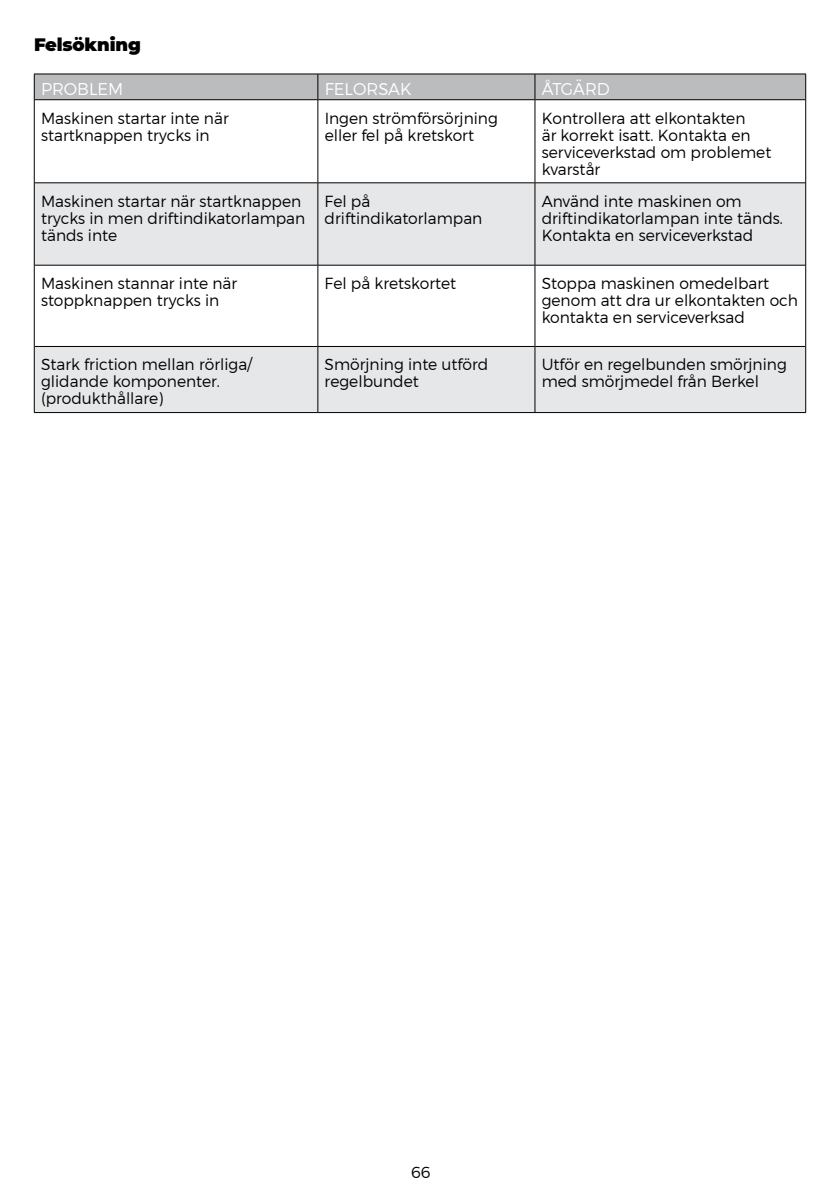
<style>
.page{position:relative;width:840px;height:1191px;background:#fff}
.page>*{position:absolute;margin:0;border:0;box-sizing:border-box;transform-origin:0 0}
.t1{font:900 18px "Montserrat";letter-spacing:-.01em;color:#000}
.t2{font:300 17px "Montserrat";color:#fff}
.t3{font:300 16px/17px "Montserrat";color:#000}
</style>
<div class="page">
<svg style="left:35px;top:183px;width:769px;height:229px;fill:#e6e7e8"></svg>
<hr style="left:34px;top:182px;width:283px;height:1px;background:#000">
<hr style="left:318px;top:182px;width:216px;height:1px;background:#000">
<hr style="left:535px;top:182px;width:270px;height:1px;background:#000">
<hr style="left:34px;top:265px;width:283px;height:1px;background:#000">
<hr style="left:318px;top:265px;width:216px;height:1px;background:#000">
<hr style="left:535px;top:265px;width:270px;height:1px;background:#000">
<hr style="left:34px;top:346px;width:283px;height:1px;background:#000">
<hr style="left:318px;top:346px;width:216px;height:1px;background:#000">
<hr style="left:535px;top:346px;width:270px;height:1px;background:#000">
<hr style="left:318px;top:412px;width:216px;height:1px;background:#000">
<hr style="left:34px;top:100px;width:1px;height:83px;background:#000">
<hr style="left:317px;top:100px;width:1px;height:83px;background:#000">
<hr style="left:34px;top:183px;width:1px;height:82px;background:#000">
<hr style="left:317px;top:183px;width:1px;height:82px;background:#000">
<hr style="left:34px;top:265px;width:1px;height:81px;background:#000">
<hr style="left:317px;top:265px;width:1px;height:81px;background:#000">
<hr style="left:34px;top:346px;width:1px;height:66px;background:#000">
<hr style="left:317px;top:346px;width:1px;height:66px;background:#000">
<hr style="left:34px;top:412px;width:284px;height:1px;background:#000">
<svg style="left:34px;top:74px;width:771px;height:26px;background:#b0b2b4"></svg>
<hr style="left:534px;top:100px;width:1px;height:83px;background:#000">
<hr style="left:804px;top:100px;width:1px;height:83px;background:#000">
<hr style="left:534px;top:183px;width:1px;height:82px;background:#000">
<hr style="left:804px;top:183px;width:1px;height:82px;background:#000">
<hr style="left:534px;top:265px;width:1px;height:81px;background:#000">
<hr style="left:804px;top:265px;width:1px;height:81px;background:#000">
<hr style="left:534px;top:346px;width:1px;height:66px;background:#000">
<hr style="left:804px;top:346px;width:1px;height:66px;background:#000">
<hr style="left:534px;top:412px;width:271px;height:1px;background:#000">
<p class="t1" style="left:34px;top:32px;width:108px">Felsökning</p>
<p class="t2" style="left:41px;top:79px;width:84px">PROBLEM</p>
<p class="t2" style="left:324px;top:79px;width:88px">FELORSAK</p>
<p class="t2" style="left:541px;top:79px;width:70px">ÅTGÄRD</p>
<p class="t3" style="left:41px;top:109px;width:189px">Maskinen startar inte när startknappen trycks in</p>
<p class="t3" style="left:324px;top:109px;width:175px">Ingen strömförsörjning eller fel på kretskort</p>
<p class="t3" style="left:541px;top:109px;width:231px">Kontrollera att elkontakten<br>är korrekt isatt. Kontakta en serviceverkstad om problemet kvarstår</p>
<p class="t3" style="left:41px;top:192px;width:265px">Maskinen startar när startknappen trycks in men driftindikatorlampan tänds inte</p>
<p class="t3" style="left:324px;top:192px;width:159px">Fel på driftindikatorlampan</p>
<p class="t3" style="left:541px;top:192px;width:242px">Använd inte maskinen om driftindikatorlampan inte tänds.<br>Kontakta en serviceverkstad</p>
<p class="t3" style="left:41px;top:274px;width:197px">Maskinen stannar inte när stoppknappen trycks in</p>
<p class="t3" style="left:324px;top:274px;width:133px">Fel på kretskortet</p>
<p class="t3" style="left:541px;top:274px;width:258px">Stoppa maskinen omedelbart genom att dra ur elkontakten och kontakta en serviceverksad</p>
<p class="t3" style="left:41px;top:356px;width:212px">Stark friction mellan rörliga/ glidande komponenter. (produkthållare)</p>
<p class="t3" style="left:324px;top:356px;width:165px">Smörjning inte utförd regelbundet</p>
<p class="t3" style="left:541px;top:356px;width:246px">Utför en regelbunden smörjning med smörjmedel från Berkel</p>
<p class="t3" style="left:411px;top:1163px;width:21px">66</p>
</div>
